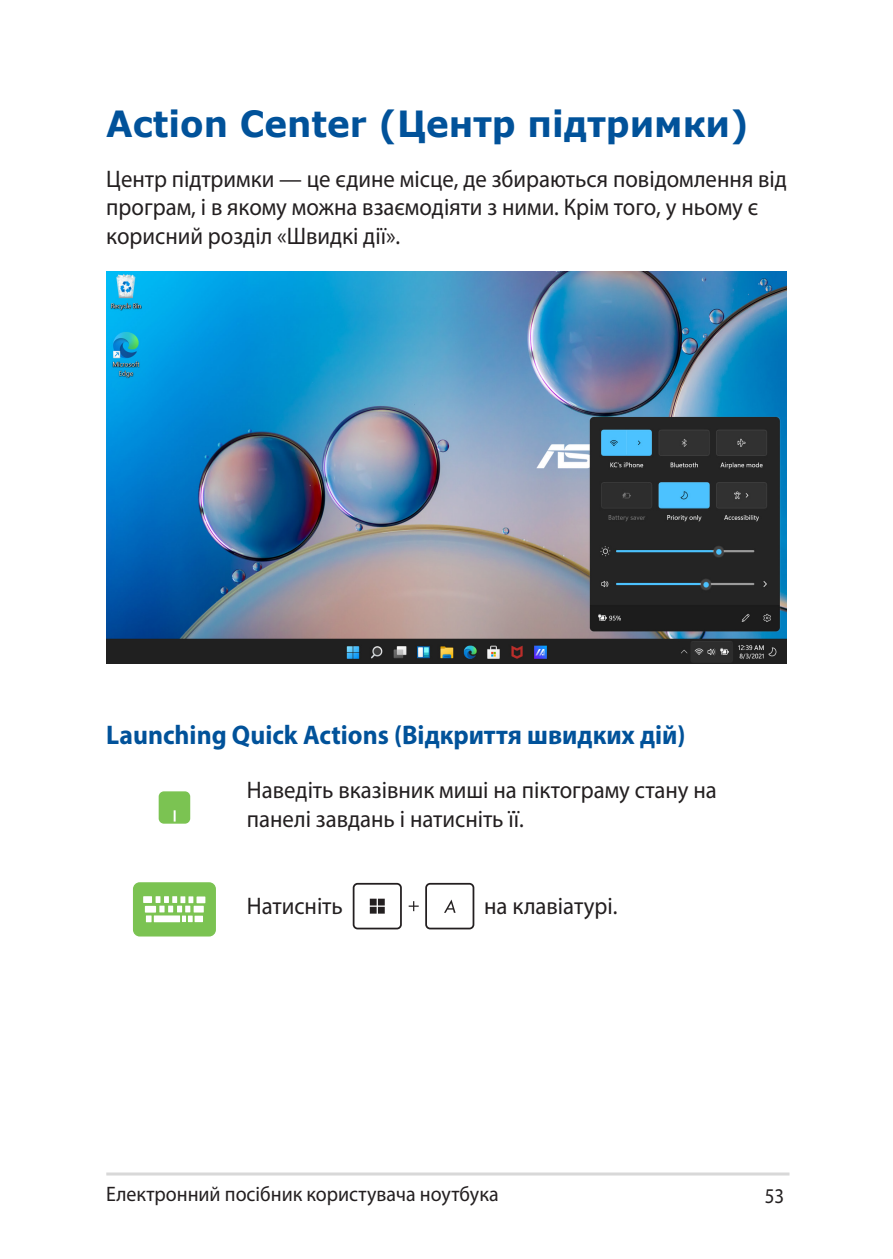
<style>
.page{position:relative;width:893px;height:1259px;background:#fff}
.page>*{position:absolute;margin:0;border:0;box-sizing:border-box;transform-origin:0 0}
.t1{font:700 36px "Verdana";color:#01529a;scale:.95 1}
.t2{font:700 27px "Myriad Pro";color:#01529a;scale:.95 1}
.t3{font:24px/28.8px "Myriad Pro";color:#231f20;scale:.95 1}
.t4{font:21px "Myriad Pro";color:#231f20;scale:.95 1}
.t5{font:21px "Myriad Pro";color:#231f20;scale:.9 1}
</style>
<div class="page">
<hr style="left:106px;top:1172px;width:683px;height:3px;background:#d8d8d8">
<img style="left:106px;top:271px;width:681px;height:393px">
<div style="left:159px;top:791px;width:31px;height:32px;background:#7bc352;border-radius:5px"></div>
<svg style="left:174px;top:810px;width:2px;height:11px"></svg>
<div style="left:134px;top:883px;width:81px;height:52px;background:#7bc352;border-radius:6px"></div>
<div style="left:133px;top:882px;width:83px;height:54px;border:2px solid #7bc352;border-radius:6px"></div>
<div style="left:197px;top:896px;width:8px;height:7px;background:#fff"></div>
<div style="left:145px;top:906px;width:11px;height:6px;background:#fff"></div>
<div style="left:146px;top:915px;width:6px;height:7px;background:#fff"></div>
<div style="left:154px;top:915px;width:26px;height:7px;background:#fff"></div>
<div style="left:194px;top:905px;width:10px;height:7px;background:#fff"></div>
<svg style="left:156px;top:896px;width:37px;height:26px"></svg>
<div style="left:195px;top:915px;width:8px;height:7px;background:#fff"></div>
<div style="left:143px;top:896px;width:9px;height:7px;background:#fff"></div>
<div style="left:425px;top:883px;width:49px;height:46px;border:2px solid #231f20;border-radius:4px"></div>
<svg style="left:409px;top:901px;width:10px;height:10px"></svg>
<div style="left:353px;top:883px;width:49px;height:46px;border:2px solid #231f20;border-radius:4px"></div>
<svg style="left:444px;top:899px;width:12px;height:13px"></svg>
<div style="left:370px;top:907px;width:7px;height:6px;background:#231f20"></div>
<div style="left:378px;top:898px;width:7px;height:7px;background:#231f20"></div>
<div style="left:370px;top:898px;width:7px;height:7px;background:#231f20"></div>
<div style="left:378px;top:907px;width:7px;height:6px;background:#231f20"></div>
<h1 class="t1" style="left:106px;top:99px;width:678px">Action Center (Центр підтримки)</h1>
<p class="t3" style="left:106px;top:164px;width:718px">Центр підтримки — це єдине місце, де збираються повідомлення від програм, і в якому можна взаємодіяти з ними. Крім того, у ньому є корисний розділ «Швидкі дії».</p>
<p class="t2" style="left:106px;top:717px;width:611px">Launching Quick Actions (Відкриття швидких дій)</p>
<p class="t3" style="left:247px;top:775px;width:496px">Наведіть вказівник миші на піктограму стану на панелі завдань і натисніть її.</p>
<p class="t3" style="left:247px;top:891px;width:103px">Натисніть</p>
<p class="t3" style="left:484px;top:891px;width:142px">на клавіатурі.</p>
<p class="t4" style="left:106px;top:1180px;width:415px">Електронний посібник користувача ноутбука</p>
<p class="t5" style="left:765px;top:1182px;width:23px">53</p>
</div>
